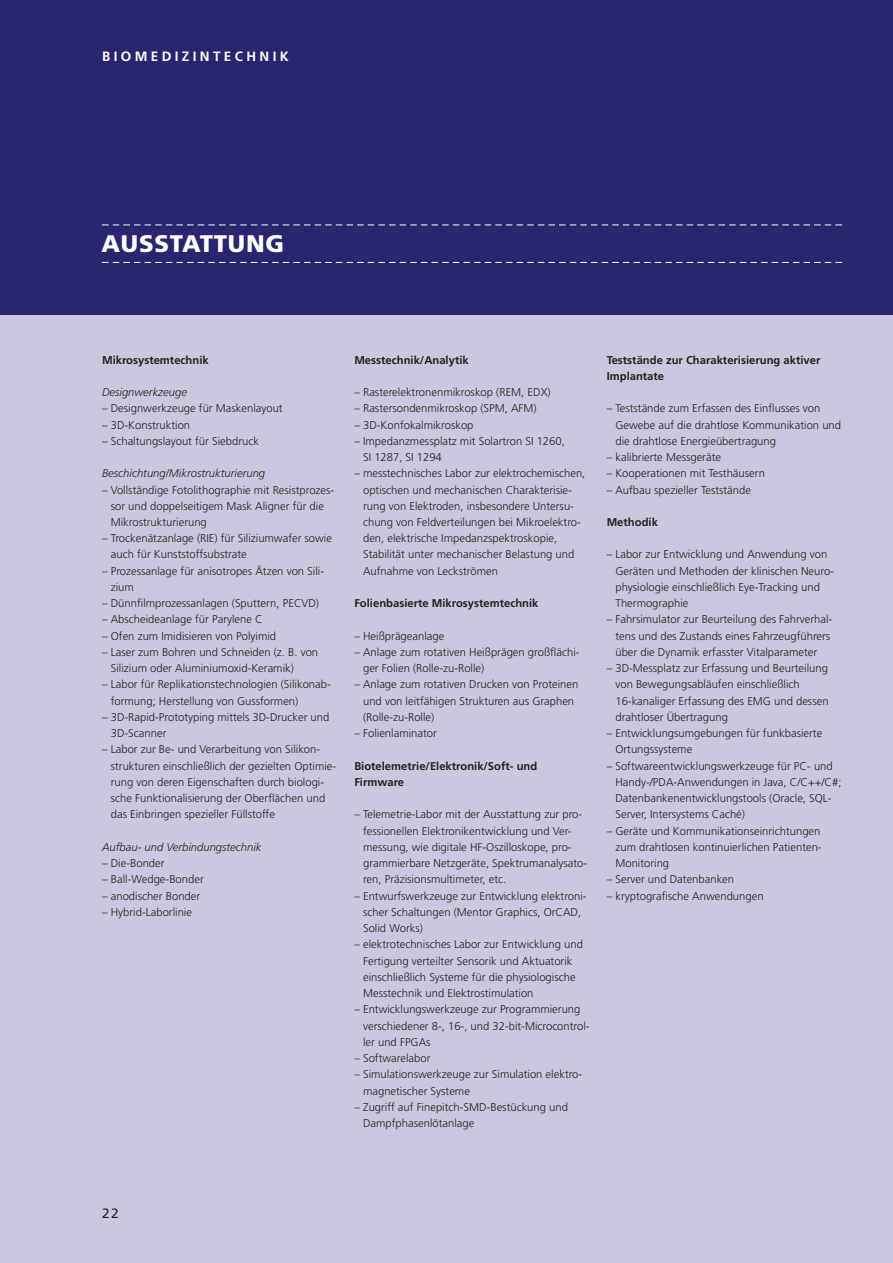
<style>
.page{position:relative;width:893px;height:1263px;background:#fff}
.page>*{position:absolute;margin:0;border:0;box-sizing:border-box;transform-origin:0 0}
.t1{font:900 24px "Frutiger LT Std";letter-spacing:.03em;color:#fff}
.t2{font:700 13.5px "Frutiger LT Std";letter-spacing:.25em;color:#fff}
.t3{font:13.5px "Frutiger LT Std";color:#231f20}
.t4{font:300 11.25px/16.2px "Frutiger LT Std";color:#231f20}
.t5{font:700 11.25px/16.2px "Frutiger LT Std";color:#231f20}
.t6{font:italic 300 11.25px "Frutiger LT Std";color:#231f20}
</style>
<div class="page">
<div style="left:0;top:0;width:893px;height:315px;background:#29256e"></div>
<div style="left:0;top:315px;width:893px;height:948px;background:#cac8de"></div>
<svg style="left:102px;top:224px;width:740px;height:1px"></svg>
<svg style="left:102px;top:262px;width:740px;height:1px"></svg>
<p class="t2" style="left:102px;top:49px;width:188px">Bi omedi zi ntechni k</p>
<h1 class="t1" style="left:102px;top:229px;width:184px">AUSSTATTUNG</h1>
<p class="t5" style="left:102px;top:352px;width:108px">M ikrosystemtechnik</p>
<p class="t6" style="left:102px;top:386px;width:87px">Designwerkzeuge</p>
<p class="t4" style="left:102px;top:400px;width:182px">– Designwerkzeuge für Maskenlayout</p>
<p class="t4" style="left:102px;top:417px;width:90px">– 3D-Konstruktion</p>
<p class="t4" style="left:102px;top:433px;width:158px">– Schaltungslayout für Siebdruck</p>
<p class="t6" style="left:102px;top:467px;width:165px">Beschichtung/Mikrostrukturierung</p>
<p class="t4" style="left:111px;top:482px;width:225px;text-indent:-9px">– Vollständige Fotolithographie mit Resistprozes&shy;sor und doppelseitigem Mask Aligner für die<br>Mikrostrukturierung</p>
<p class="t4" style="left:111px;top:530px;width:223px;text-indent:-9px">– Trockenätzanlage (RIE) für Siliziumwafer sowie auch für Kunststoffsubstrate</p>
<p class="t4" style="left:111px;top:563px;width:215px;text-indent:-9px">– Prozessanlage für anisotropes Ätzen von Sili&shy;zium</p>
<p class="t4" style="left:102px;top:595px;width:218px">– Dünnfilmprozessanlagen (Sputtern, PECVD)</p>
<p class="t4" style="left:102px;top:612px;width:162px">– Abscheideanlage für Parylene C</p>
<p class="t4" style="left:102px;top:628px;width:176px">– Ofen zum Imidisieren von Polyimid</p>
<p class="t4" style="left:111px;top:644px;width:209px;text-indent:-9px">– Laser zum Bohren und Schneiden (z. B. von<br>Silizium oder Aluminiumoxid-Keramik)</p>
<p class="t4" style="left:111px;top:677px;width:222px;text-indent:-9px">– Labor für Replikationstechnologien (Silikonab&shy;formung; Herstellung von Gussformen)</p>
<p class="t4" style="left:111px;top:709px;width:220px;text-indent:-9px">– 3D-Rapid-Prototyping mittels 3D-Drucker und<br>3D-Scanner</p>
<p class="t4" style="left:111px;top:742px;width:227px;text-indent:-9px">– Labor zur Be- und Verarbeitung von Silikon&shy;strukturen einschließlich der gezielten Optimie&shy;rung von deren Eigenschaften durch biologi&shy;sche Funktionalisierung der Oberflächen und das Einbringen spezieller Füllstoffe</p>
<p class="t6" style="left:102px;top:841px;width:161px">Aufbau- und Verbindungstechnik</p>
<p class="t4" style="left:102px;top:855px;width:64px">– Die-Bonder</p>
<p class="t4" style="left:102px;top:871px;width:103px">– Ball-Wedge-Bonder</p>
<p class="t4" style="left:102px;top:888px;width:100px">– anodischer Bonder</p>
<p class="t4" style="left:102px;top:904px;width:91px">– Hybrid-Laborlinie</p>
<p class="t5" style="left:354px;top:352px;width:116px">M esstechnik/Analytik</p>
<p class="t4" style="left:354px;top:384px;width:198px">– Rasterelektronenmikroskop (REM, EDX)</p>
<p class="t4" style="left:354px;top:400px;width:184px">– Rastersondenmikroskop (SPM, AFM)</p>
<p class="t4" style="left:354px;top:417px;width:121px">– 3D-Konfokalmikroskop</p>
<p class="t4" style="left:363px;top:433px;width:203px;text-indent:-9px">– Impedanzmessplatz mit Solartron SI 1260,<br>SI 1287, SI 1294</p>
<p class="t4" style="left:363px;top:465px;width:224px;text-indent:-9px">– messtechnisches Labor zur elektrochemischen, optischen und mechanischen Charakterisie&shy;rung von Elektroden, insbesondere Untersu&shy;chung von Feldverteilungen bei Mikroelektro&shy;den, elektrische Impedanzspektroskopie, Stabilität unter mechanischer Belastung und Aufnahme von Leckströmen</p>
<p class="t5" style="left:354px;top:595px;width:186px">Folienbasierte M ikrosystemtechnik</p>
<p class="t4" style="left:354px;top:628px;width:92px">– Heißprägeanlage</p>
<p class="t4" style="left:363px;top:644px;width:218px;text-indent:-9px">– Anlage zum rotativen Heißprägen großflächi&shy;ger Folien (Rolle-zu-Rolle)</p>
<p class="t4" style="left:363px;top:677px;width:217px;text-indent:-9px">– Anlage zum rotativen Drucken von Proteinen und von leitfähigen Strukturen aus Graphen (Rolle-zu-Rolle)</p>
<p class="t4" style="left:354px;top:725px;width:84px">– Folienlaminator</p>
<p class="t5" style="left:354px;top:758px;width:184px">Biotelemetrie/Elektronik/Soft- und<br>Firmware</p>
<p class="t4" style="left:363px;top:807px;width:226px;text-indent:-9px">– Telemetrie-Labor mit der Ausstattung zur pro&shy;fessionellen Elektronikentwicklung und Ver&shy;messung, wie digitale HF-Oszilloskope, pro&shy;grammierbare Netzgeräte, Spektrumanalysato&shy;ren, Präzisionsmultimeter, etc.</p>
<p class="t4" style="left:363px;top:888px;width:225px;text-indent:-9px">– Entwurfswerkzeuge zur Entwicklung elektroni&shy;scher Schaltungen (Mentor Graphics, OrCAD,<br>Solid Works)</p>
<p class="t4" style="left:363px;top:936px;width:221px;text-indent:-9px">– elektrotechnisches Labor zur Entwicklung und Fertigung verteilter Sensorik und Aktuatorik einschließlich Systeme für die physiologische Messtechnik und Elektrostimulation</p>
<p class="t4" style="left:363px;top:1001px;width:228px;text-indent:-9px">– Entwicklungswerkzeuge zur Programmierung verschiedener 8-, 16-, und 32-bit-Microcontrol&shy;ler und FPGAs</p>
<p class="t4" style="left:354px;top:1050px;width:78px">– Softwarelabor</p>
<p class="t4" style="left:363px;top:1066px;width:221px;text-indent:-9px">– Simulationswerkzeuge zur Simulation elektro&shy;magnetischer Systeme</p>
<p class="t4" style="left:363px;top:1099px;width:206px;text-indent:-9px">– Zugriff auf Finepitch-SMD-Bestückung und<br>Dampfphasenlötanlage</p>
<p class="t5" style="left:607px;top:352px;width:215px">Teststände zur Charakterisierung aktiver<br>Implantate</p>
<p class="t4" style="left:615px;top:400px;width:227px;text-indent:-9px">– Teststände zum Erfassen des Einflusses von<br>Gewebe auf die drahtlose Kommunikation und die drahtlose Energieübertragung</p>
<p class="t4" style="left:607px;top:449px;width:116px">– kalibrierte Messgeräte</p>
<p class="t4" style="left:607px;top:465px;width:160px">– Kooperationen mit Testhäusern</p>
<p class="t4" style="left:607px;top:482px;width:146px">– Aufbau spezieller Teststände</p>
<p class="t5" style="left:607px;top:514px;width:53px">Methodik</p>
<p class="t4" style="left:615px;top:547px;width:220px;text-indent:-9px">– Labor zur Entwicklung und Anwendung von Geräten und Methoden der klinischen Neuro&shy;physiologie einschließlich Eye-Tracking und Thermographie</p>
<p class="t4" style="left:607px;top:612px;width:227px;text-align:center">– Fahrsimulator zur Beurteilung des Fahrverhal&shy;tens und des Zustands eines Fahrzeugführers über die Dynamik erfasster Vitalparameter</p>
<p class="t4" style="left:615px;top:660px;width:215px;text-indent:-9px">– 3D-Messplatz zur Erfassung und Beurteilung von Bewegungsabläufen einschließlich 16-kanaliger Erfassung des EMG und dessen drahtloser Übertragung</p>
<p class="t4" style="left:615px;top:725px;width:208px;text-indent:-9px">– Entwicklungsumgebungen für funkbasierte<br>Ortungssysteme</p>
<p class="t4" style="left:615px;top:758px;width:228px;text-indent:-9px">– Softwareentwicklungswerkzeuge für PC- und Handy-/PDA-Anwendungen in Java, C/C++/C#; Datenbankenentwicklungstools (Oracle, SQL-Server, Intersystems Caché)</p>
<p class="t4" style="left:615px;top:823px;width:208px;text-align:justify;text-indent:-9px">– Geräte und Kommunikationseinrichtungen zum drahtlosen kontinuierlichen Patienten-Monitoring</p>
<p class="t4" style="left:607px;top:871px;width:129px">– Server und Datenbanken</p>
<p class="t4" style="left:607px;top:888px;width:158px">– kryptografische Anwendungen</p>
<p class="t3" style="left:102px;top:1205px;width:18px">22</p>
</div>
